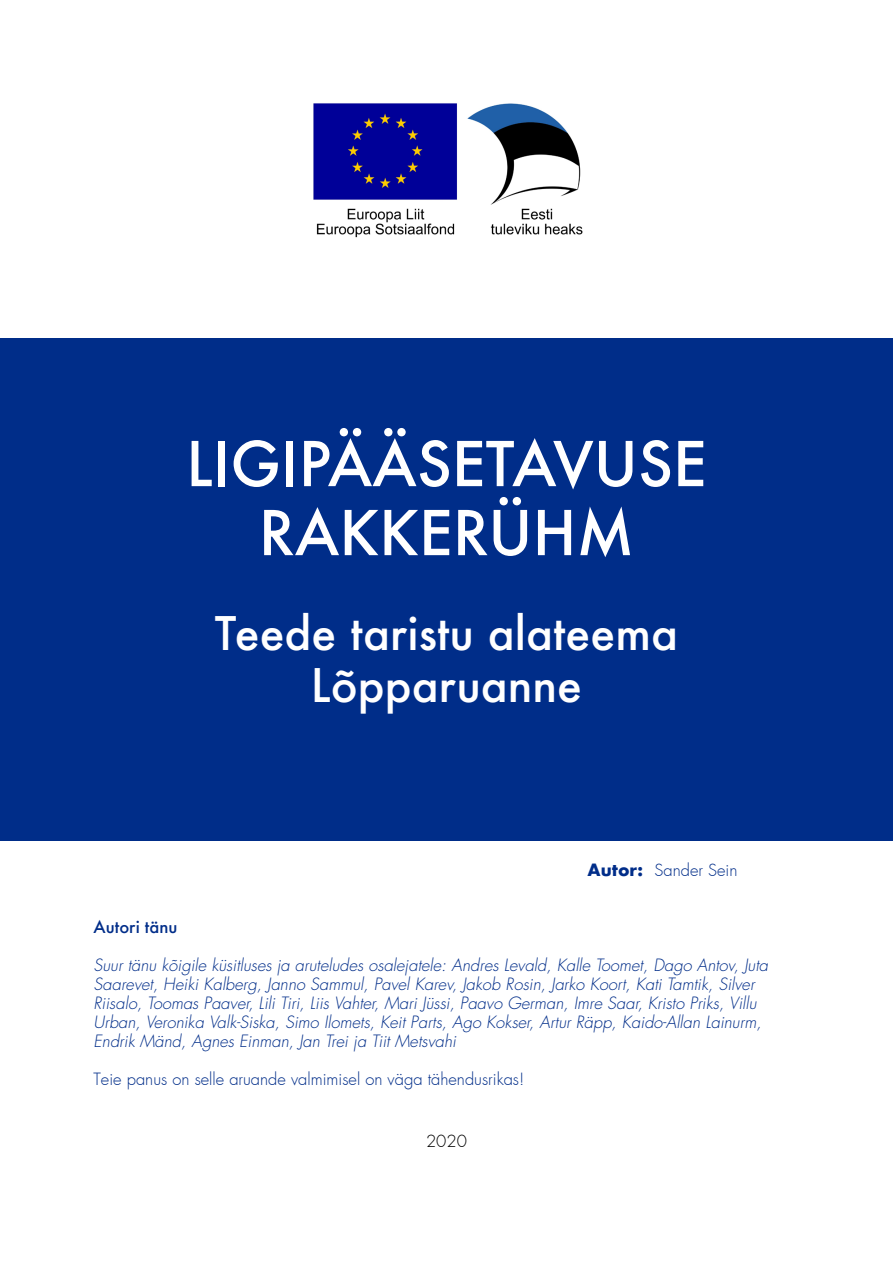
<style>
.page{position:relative;width:893px;height:1263px;background:#fff}
.page>*{position:absolute;margin:0;border:0;box-sizing:border-box;transform-origin:0 0}
.t1{font:500 60px/69px "Futura";color:#fff;text-align:center}
.t2{font:500 45px/51.8px "Futura";color:#fff;text-align:center}
.t3{font:italic 300 16.5px/18.9px "Futura Std";color:#002d89}
.t4{font:300 16.5px "Futura";color:#002d89}
.t5{font:500 16.5px "Futura";color:#002d89}
.t6{font:300 16.5px "Futura";color:#000}
.s1{font-weight:700}
</style>
<div class="page">
<div style="left:0;top:338px;width:893px;height:503px;background:#002d89"></div>
<img style="left:313px;top:103px;width:270px;height:135px">
<h1 class="t1" style="left:186px;top:429px;width:522px">LIGIPÄÄSETAVUSE<br>RAKKERÜHM</h1>
<h2 class="t2" style="left:215px;top:607px;width:465px">Teede taristu alateema<br>Lõpparuanne</h2>
<p class="t4" style="left:587px;top:859px;width:152px"><span class="s1">Autor:</span> Sander Sein</p>
<p class="t5" style="left:94px;top:915px;width:85px">Autori tänu</p>
<p class="t3" style="left:94px;top:956px;width:676px">Suur tänu kõigile küsitluses ja aruteludes osalejatele: Andres Levald, Kalle Toomet, Dago Antov, Juta Saarevet, Heiki Kalberg, Janno Sammul, Pavel Karev, Jakob Rosin, Jarko Koort, Kati Tamtik, Silver Riisalo, Toomas Paaver, Lili Tiri, Liis Vahter, Mari Jüssi, Paavo German, Imre Saar, Kristo Priks, Villu Urban, Veronika Valk-Siska, Simo Ilomets, Keit Parts, Ago Kokser, Artur Räpp, Kaido-Allan Lainurm, Endrik Mänd, Agnes Einman, Jan Trei ja Tiit Metsvahi</p>
<p class="t4" style="left:94px;top:1068px;width:432px">Teie panus on selle aruande valmimisel on väga tähendusrikas!</p>
<p class="t6" style="left:426px;top:1130px;width:42px">2020</p>
</div>
